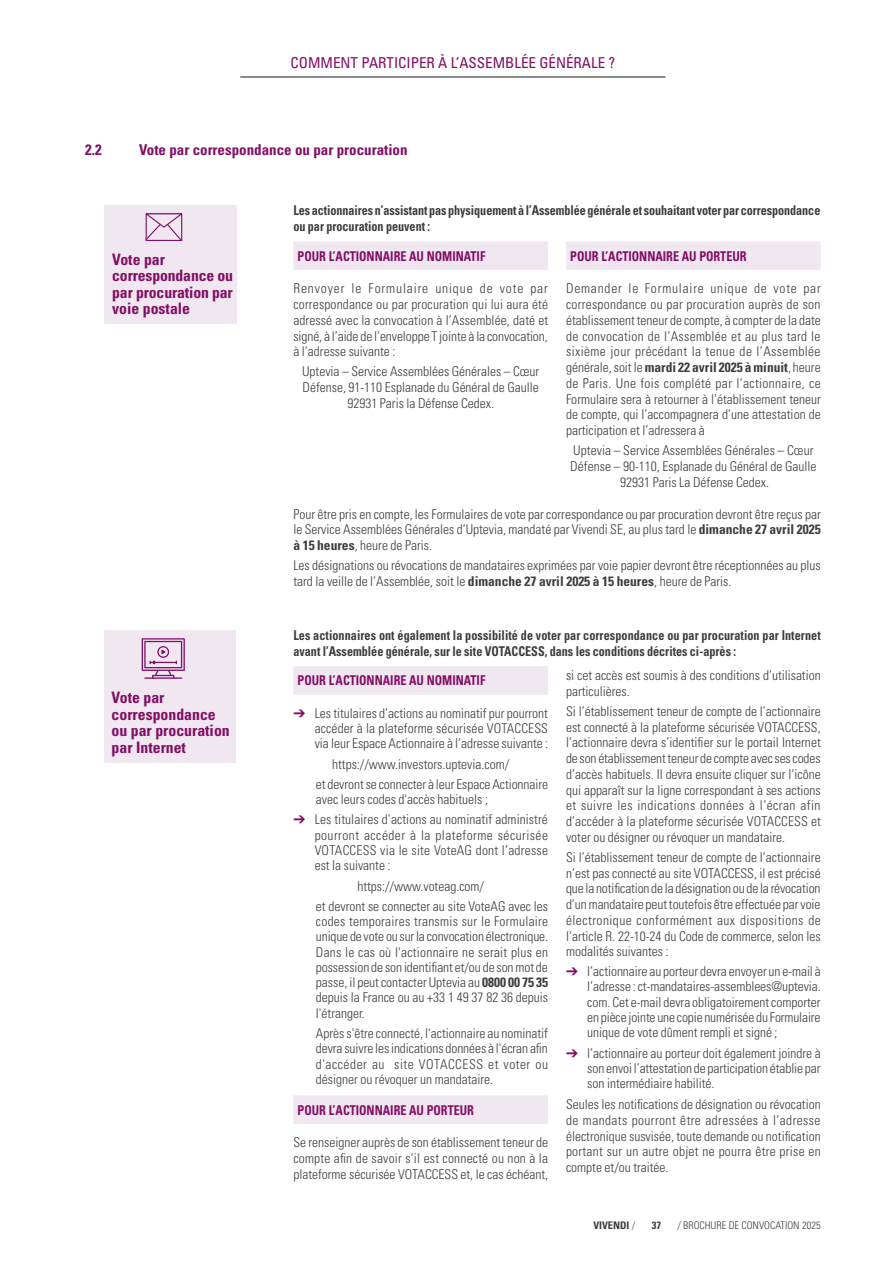
<style>
.page{position:relative;width:893px;height:1263px;background:#fff}
.page>*{position:absolute;margin:0;border:0;box-sizing:border-box;transform-origin:0 0}
.t1{font:700 condensed 15.75px/16.5px "Univers LT Std";color:#820f64}
.t2{font:700 condensed 15px "Univers LT Std";color:#820f64}
.t3{font:condensed 15px "Univers LT Std";color:#820f64}
.t4{font:300 condensed 13.5px/15.8px "Univers LT Std";color:#3d3d3c;text-align:justify}
.t5{font:700 condensed 13.5px/15.8px "Univers LT Std";color:#3d3d3c;scale:.9 1}
.t6{font:700 condensed 13.5px "Univers LT Std";color:#820f64;scale:.9 1}
.t7{font:300 condensed 10.5px "Univers LT Std";color:#3d3d3c}
.t8{font:700 condensed 10.5px "Univers LT Std";color:#3d3d3c}
.s1{font-weight:700}
.s2{color:#820f64}
.s3{font-weight:300}
</style>
<div class="page">
<hr style="left:240px;top:77px;width:425px;height:1px;background:#1d1d1b">
<div style="left:104px;top:205px;width:133px;height:119px;background:#f0e7f1"></div>
<div style="left:104px;top:630px;width:132px;height:133px;background:#f0e7f1"></div>
<svg style="left:145px;top:213px;width:38px;height:28px"></svg>
<div style="left:293px;top:241px;width:255px;height:29px;background:#f0e7f1"></div>
<div style="left:566px;top:241px;width:255px;height:29px;background:#f0e7f1"></div>
<div style="left:293px;top:666px;width:255px;height:29px;background:#f0e7f1"></div>
<div style="left:293px;top:1095px;width:255px;height:29px;background:#f0e7f1"></div>
<svg style="left:142px;top:638px;width:43px;height:41px"></svg>
<hr style="left:144px;top:677px;width:38px;height:2px;background:#820f64">
<p class="t3" style="left:291px;top:53px;width:326px">COMMENT PARTICIPER À L’ASSEMBLÉE GÉNÉRALE ?</p>
<p class="t2" style="left:85px;top:141px;width:18px">2.2</p>
<p class="t2" style="left:139px;top:141px;width:270px">Vote par correspondance ou par procuration</p>
<p class="t1" style="left:112px;top:251px;width:122px">Vote par correspondance ou par procuration par voie postale</p>
<p class="t1" style="left:112px;top:689px;width:120px">Vote par correspondance ou par procuration par Internet</p>
<p class="t5" style="left:293px;top:203px;width:587px">Les actionnaires n’assistant pas physiquement à l’Assemblée générale et souhaitant voter par correspondance ou par procuration peuvent :</p>
<p class="t6" style="left:298px;top:247px;width:210px">POUR L’ACTIONNAIRE AU NOMINATIF</p>
<p class="t4" style="left:293px;top:281px;width:256px">Renvoyer le Formulaire unique de vote par correspondance ou par procuration qui lui aura été adressé avec la convocation à l’Assemblée, daté et signé, à l’aide de l’enveloppe T jointe à la convocation, à l’adresse suivante :</p>
<p class="t4" style="left:302px;top:364px;width:239px;text-align:center">Uptevia – Service Assemblées Générales – Cœur<br>Défense, 91-110 Esplanade du Général de Gaulle<br>92931 Paris la Défense Cedex.</p>
<p class="t6" style="left:570px;top:247px;width:197px">POUR L’ACTIONNAIRE AU PORTEUR</p>
<p class="t4" style="left:566px;top:281px;width:256px">Demander le Formulaire unique de vote par correspondance ou par procuration auprès de son établissement teneur de compte, à compter de la date de convocation de l’Assemblée et au plus tard le sixième jour précédant la tenue de l’Assemblée générale, soit le <span class="s1">mardi 22 avril 2025 à minuit</span>, heure de Paris. Une fois complété par l’actionnaire, ce Formulaire sera à retourner à l’établissement teneur de compte, qui l’accompagnera d’une attestation de participation et l’adressera à</p>
<p class="t4" style="left:570px;top:442px;width:248px;text-align:center">Uptevia – Service Assemblées Générales – Cœur<br>Défense – 90-110, Esplanade du Général de Gaulle<br>92931 Paris La Défense Cedex.</p>
<p class="t4" style="left:293px;top:506px;width:529px">Pour être pris en compte, les Formulaires de vote par correspondance ou par procuration devront être reçus par le Service Assemblées Générales d’Uptevia, mandaté par Vivendi SE, au plus tard le <span class="s1">dimanche 27 avril 2025 à 15 heures</span>, heure de Paris.</p>
<p class="t4" style="left:293px;top:557px;width:529px">Les désignations ou révocations de mandataires exprimées par voie papier devront être réceptionnées au plus tard la veille de l’Assemblée, soit le <span class="s1">dimanche 27 avril 2025 à 15 heures</span>, heure de Paris.</p>
<p class="t5" style="left:293px;top:627px;width:587px">Les actionnaires ont également la possibilité de voter par correspondance ou par procuration par Internet avant l’Assemblée générale, sur le site VOTACCESS, dans les conditions décrites ci-après :</p>
<p class="t6" style="left:298px;top:672px;width:210px">POUR L’ACTIONNAIRE AU NOMINATIF</p>
<p class="t4" style="left:315px;top:705px;width:235px;line-height:15.3px;text-indent:-21px"><span class="s2">➔</span> Les titulaires d’actions au nominatif pur pourront accéder à la plateforme sécurisée VOTACCESS via leur Espace Actionnaire à l’adresse suivante :</p>
<p class="t4" style="left:316px;top:755px;width:234px;line-height:19.5px;text-indent:16px">https://www.investors.uptevia.com/<br>et devront se connecter à leur Espace Actionnaire</p>
<p class="t4" style="left:316px;top:791px;width:174px">avec leurs codes d'accès habituels ;</p>
<p class="t4" style="left:315px;top:812px;width:235px;line-height:15.3px;text-indent:-21px"><span class="s2">➔</span> Les titulaires d’actions au nominatif administré pourront accéder à la plateforme sécurisée VOTACCESS via le site VoteAG dont l’adresse est la suivante :</p>
<p class="t4" style="left:316px;top:877px;width:234px;line-height:19.5px;text-indent:41px">https://www.voteag.com/<br>et devront se connecter au site VoteAG avec les</p>
<p class="t4" style="left:316px;top:913px;width:234px;line-height:15.3px">codes temporaires transmis sur le Formulaire unique de vote ou sur la convocation électronique.<br>Dans le cas où l'actionnaire ne serait plus en possession de son identifiant et/ou de son mot de passe, il peut contacter Uptevia au <span class="s1">0800 00 75 35 </span>depuis la France ou au +33 1 49 37 82 36 depuis l'étranger.</p>
<p class="t4" style="left:316px;top:1026px;width:234px;line-height:15.3px">Après s'être connecté, l'actionnaire au nominatif devra suivre les indications données à l'écran afin d'accéder au site VOTACCESS et voter ou désigner ou révoquer un mandataire.</p>
<p class="t6" style="left:298px;top:1101px;width:197px">POUR L’ACTIONNAIRE AU PORTEUR</p>
<p class="t4" style="left:293px;top:1134px;width:256px">Se renseigner auprès de son établissement teneur de compte afin de savoir s’il est connecté ou non à la plateforme sécurisée VOTACCESS et, le cas échéant,</p>
<p class="t4" style="left:566px;top:667px;width:256px">si cet accès est soumis à des conditions d’utilisation particulières.</p>
<p class="t4" style="left:566px;top:703px;width:256px">Si l’établissement teneur de compte de l’actionnaire est connecté à la plateforme sécurisée VOTACCESS, l’actionnaire devra s’identifier sur le portail Internet de son établissement teneur de compte avec ses codes d’accès habituels. Il devra ensuite cliquer sur l’icône qui apparaît sur la ligne correspondant à ses actions et suivre les indications données à l’écran afin d’accéder à la plateforme sécurisée VOTACCESS et voter ou désigner ou révoquer un mandataire.</p>
<p class="t4" style="left:566px;top:849px;width:256px">Si l’établissement teneur de compte de l’actionnaire n’est pas connecté au site VOTACCESS, il est précisé que la notification de la désignation ou de la révocation d’un mandataire peut toutefois être effectuée par voie électronique conformément aux dispositions de l’article R. 22-10-24 du Code de commerce, selon les modalités suivantes :</p>
<p class="t4" style="left:587px;top:964px;width:235px;line-height:15.3px;text-indent:-21px"><span class="s2">➔</span> l’actionnaire au porteur devra envoyer un e-mail à l’adresse : ct-mandataires-assemblees@uptevia. com. Cet e-mail devra obligatoirement comporter en pièce jointe une copie numérisée du Formulaire unique de vote dûment rempli et signé ;</p>
<p class="t4" style="left:587px;top:1045px;width:235px;line-height:15.3px;text-indent:-21px"><span class="s2">➔</span> l’actionnaire au porteur doit également joindre à son envoi l’attestation de participation établie par son intermédiaire habilité.</p>
<p class="t4" style="left:566px;top:1096px;width:256px">Seules les notifications de désignation ou révocation de mandats pourront être adressées à l’adresse électronique susvisée, toute demande ou notification portant sur un autre objet ne pourra être prise en compte et/ou traitée.</p>
<p class="t8" style="left:593px;top:1219px;width:44px">VIVENDI <span class="s3">/</span></p>
<p class="t8" style="left:652px;top:1219px;width:11px">37</p>
<p class="t7" style="left:677px;top:1219px;width:145px">/ BROCHURE DE CONVOCATION 2025</p>
</div>
